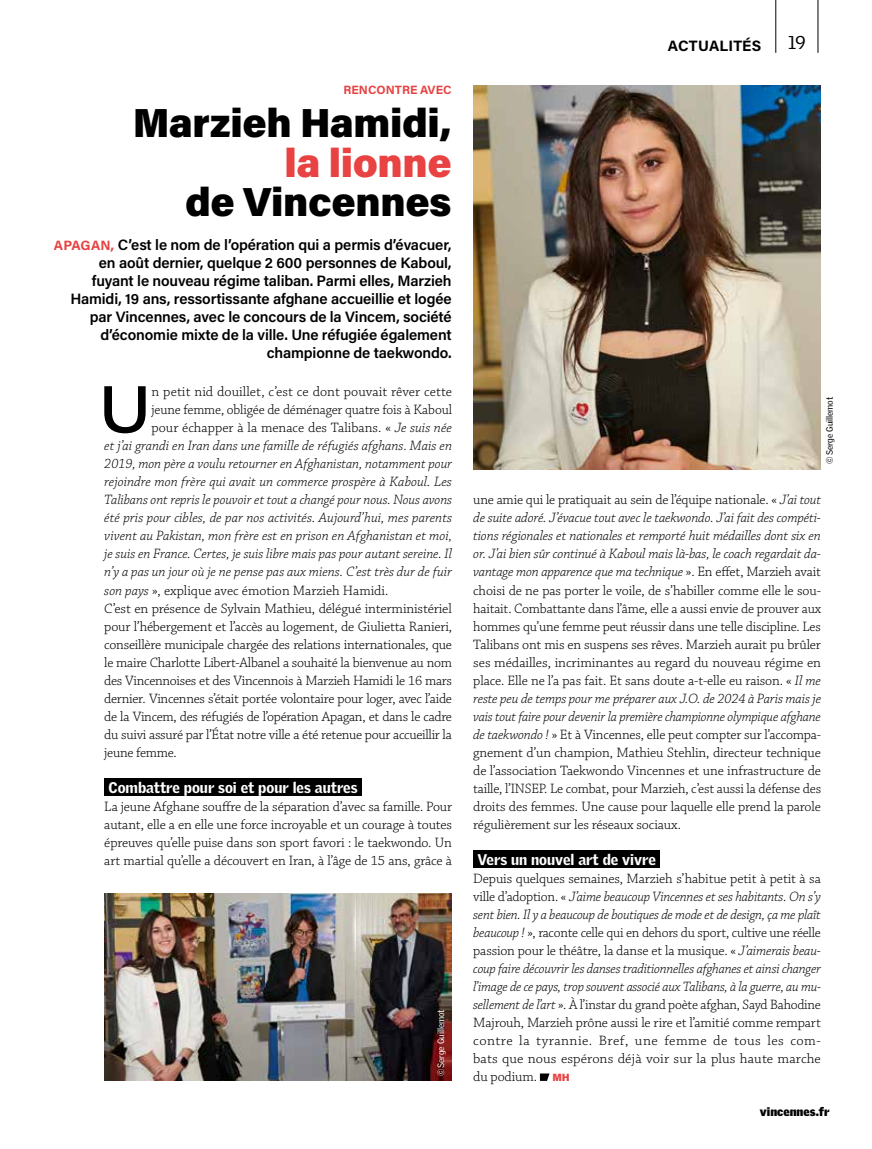
<style>
.page{position:relative;width:872px;height:1149px;background:#fff}
.page>*{position:absolute;margin:0;border:0;box-sizing:border-box;transform-origin:0 0}
._00_TEXTE_LETTRINE{font:500 65.1px "Acumin Pro Wide";color:#000}
._00_TITRE_MINEUR{font:900 40.5px/39px "Acumin Pro";letter-spacing:-.01em;color:#000;text-align:right}
.t1{font:18px "Griffith Gothic";color:#000}
._00_CHAPEAU{font:600 15px/18px "Acumin Pro";letter-spacing:-.01em;color:#000;text-align:right}
._00_INTER{font:900 15px "Griffith Gothic";color:#fff}
.t2{font:700 15px "Acumin Pro";letter-spacing:.01em;color:#000}
._00_TEXTE{font:300 14.25px/18px "Chaparral Pro";letter-spacing:-.01em;color:#000;text-align:justify}
._00_TEXTE_LETTRINE-2{font:italic 300 14.25px "Chaparral Pro";color:#000}
._00_TEXTE_LETTRINE-3{font:300 14.25px "Chaparral Pro";color:#000}
._00_SURTITRE{font:700 12px "Acumin Pro";color:#e84242}
.t3{font:900 12px "Griffith Gothic";color:#000}
.t4{font:9px "Griffith Gothic";letter-spacing:-.01em;color:#000}
.t5{font:9px "Griffith Gothic";letter-spacing:-.01em;color:#fff}
.s1{color:#e84242}
.s2{font-weight:700;font-size:13.5px;color:#e84242}
.s3{font-style:italic}
.s4{font-family:"Acumin Pro";font-weight:900;font-size:10.5px;color:#e84242}
</style>
<div class="page">
<hr style="left:775px;top:0;width:1px;height:53px;background:#000">
<hr style="left:817px;top:0;width:1px;height:53px;background:#000">
<div style="left:104px;top:777px;width:258px;height:18px;background:#000"></div>
<div style="left:473px;top:849px;width:187px;height:18px;background:#000"></div>
<svg style="left:540px;top:1073px;width:9px;height:7px"></svg>
<img style="left:473px;top:85px;width:348px;height:384px">
<img style="left:104px;top:893px;width:348px;height:187px">
<p class="_00_SURTITRE" style="left:343px;top:81px;width:110px">RENCONTRE AVEC</p>
<p class="_00_TITRE_MINEUR" style="left:133px;top:102px;width:320px">Marzieh Hamidi, <span class="s1">la lionne<br></span>de Vincennes</p>
<p class="_00_CHAPEAU" style="left:54px;top:235px;width:399px"><span class="s2">APAGAN,</span> C’est le nom de l’opération qui a permis d’évacuer, en août dernier, quelque 2 600 personnes de Kaboul, fuyant le nouveau régime taliban. Parmi elles, Marzieh Hamidi, 19 ans, ressortissante afghane accueillie et logée par Vincennes, avec le concours de la Vincem, société d’économie mixte de la ville. Une réfugiée également championne de taekwondo.</p>
<p class="_00_TEXTE_LETTRINE" style="left:98px;top:362px;width:55px">U</p>
<p class="_00_TEXTE_LETTRINE-3" style="left:151px;top:384px;width:302px">n petit nid douillet, c’est ce dont pouvait rêver cette</p>
<p class="_00_TEXTE_LETTRINE-3" style="left:151px;top:402px;width:302px">jeune femme, obligée de déménager quatre fois à Kaboul</p>
<p class="_00_TEXTE_LETTRINE-3" style="left:151px;top:420px;width:302px">pour échapper à la menace des Talibans. « <span class="s3">Je suis née</span></p>
<p class="_00_TEXTE_LETTRINE-2" style="left:104px;top:438px;width:349px">et j’ai grandi en Iran dans une famille de réfugiés afghans. Mais en</p>
<p class="_00_TEXTE_LETTRINE-2" style="left:104px;top:456px;width:349px">2019, mon père a voulu retourner en Afghanistan, notamment pour</p>
<p class="_00_TEXTE_LETTRINE-2" style="left:104px;top:474px;width:349px">rejoindre mon frère qui avait un commerce prospère à Kaboul. Les</p>
<p class="_00_TEXTE_LETTRINE-2" style="left:104px;top:492px;width:349px">Talibans ont repris le pouvoir et tout a changé pour nous. Nous avons</p>
<p class="_00_TEXTE_LETTRINE-2" style="left:104px;top:510px;width:349px">été pris pour cibles, de par nos activités. Aujourd’hui, mes parents</p>
<p class="_00_TEXTE_LETTRINE-2" style="left:104px;top:528px;width:349px">vivent au Pakistan, mon frère est en prison en Afghanistan et moi,</p>
<p class="_00_TEXTE_LETTRINE-2" style="left:104px;top:546px;width:349px">je suis en France. Certes, je suis libre mais pas pour autant sereine. Il</p>
<p class="_00_TEXTE_LETTRINE-2" style="left:104px;top:564px;width:349px">n’y a pas un jour où je ne pense pas aux miens. C’est très dur de fuir</p>
<p class="_00_TEXTE_LETTRINE-3" style="left:104px;top:582px;width:285px"><span class="s3">son pays</span> », explique avec émotion Marzieh Hamidi.</p>
<p class="_00_TEXTE" style="left:104px;top:599px;width:349px">C’est en présence de Sylvain Mathieu, délégué interministériel pour l’hébergement et l’accès au logement, de Giulietta Ranieri, conseillère municipale chargée des relations internationales, que le maire Charlotte Libert-Albanel a souhaité la bienvenue au nom des Vincennoises et des Vincennois à Marzieh Hamidi le 16 mars dernier. Vincennes s’était portée volontaire pour loger, avec l’aide de la Vincem, des réfugiés de l’opération Apagan, et dans le cadre du suivi assuré par l’État notre ville a été retenue pour accueillir la jeune femme.</p>
<p class="_00_INTER" style="left:109px;top:778px;width:250px">Combattre pour soi et pour les autres</p>
<p class="_00_TEXTE" style="left:104px;top:797px;width:349px">La jeune Afghane souffre de la séparation d’avec sa famille. Pour autant, elle a en elle une force incroyable et un courage à toutes épreuves qu’elle puise dans son sport favori : le taekwondo. Un art martial qu’elle a découvert en Iran, à l’âge de 15 ans, grâce à</p>
<p class="t5" style="left:435px;top:1075px;width:68px;rotate:-90deg">©Serge Guillemot</p>
<p class="t2" style="left:668px;top:35px;width:95px">ACTUALITÉS</p>
<p class="t1" style="left:788px;top:32px;width:19px">19</p>
<p class="t4" style="left:824px;top:463px;width:68px;rotate:-90deg">©Serge Guillemot</p>
<p class="_00_TEXTE" style="left:473px;top:491px;width:349px">une amie qui le pratiquait au sein de l’équipe nationale. « <span class="s3">J’ai tout de suite adoré. J’évacue tout avec le taekwondo. J’ai fait des compéti&shy;tions régionales et nationales et remporté huit médailles dont six en or. J’ai bien sûr continué à Kaboul mais là-bas, le coach regardait da&shy;vantage mon apparence que ma technique</span> ». En effet, Marzieh avait choisi de ne pas porter le voile, de s’habiller comme elle le sou&shy;haitait. Combattante dans l’âme, elle a aussi envie de prouver aux hommes qu’une femme peut réussir dans une telle discipline. Les Talibans ont mis en suspens ses rêves. Marzieh aurait pu brûler ses médailles, incriminantes au regard du nouveau régime en place. Elle ne l’a pas fait. Et sans doute a-t-elle eu raison. « <span class="s3">Il me reste peu de temps pour me préparer aux J.O. de 2024 à Paris mais je vais tout faire pour devenir la première championne olympique afghane de taekwondo !</span> » Et à Vincennes, elle peut compter sur l’accompa&shy;gnement d’un champion, Mathieu Stehlin, directeur technique de l’association Taekwondo Vincennes et une infrastructure de taille, l’INSEP. Le combat, pour Marzieh, c’est aussi la défense des droits des femmes. Une cause pour laquelle elle prend la parole régulièrement sur les réseaux sociaux.</p>
<p class="_00_INTER" style="left:477px;top:850px;width:180px">Vers un nouvel art de vivre</p>
<p class="_00_TEXTE" style="left:473px;top:869px;width:349px">Depuis quelques semaines, Marzieh s’habitue petit à petit à sa ville d’adoption. « <span class="s3">J’aime beaucoup Vincennes et ses habitants. On s’y sent bien. Il y a beaucoup de boutiques de mode et de design, ça me plaît beaucoup !</span> », raconte celle qui en dehors du sport, cultive une réelle passion pour le théâtre, la danse et la musique. « <span class="s3">J’aimerais beau&shy;coup faire découvrir les danses traditionnelles afghanes et ainsi changer l’image de ce pays, trop souvent associé aux Talibans, à la guerre, au mu&shy;sellement de l’art</span> ». À l’instar du grand poète afghan, Sayd Bahodine Majrouh, Marzieh prône aussi le rire et l’amitié comme rempart contre la tyrannie. Bref, une femme de tous les com&shy;bats que nous espérons déjà voir sur la plus haute marche du podium. <span class="s4">MH</span></p>
<p class="t3" style="left:760px;top:1104px;width:71px">vincennes.fr</p>
</div>
